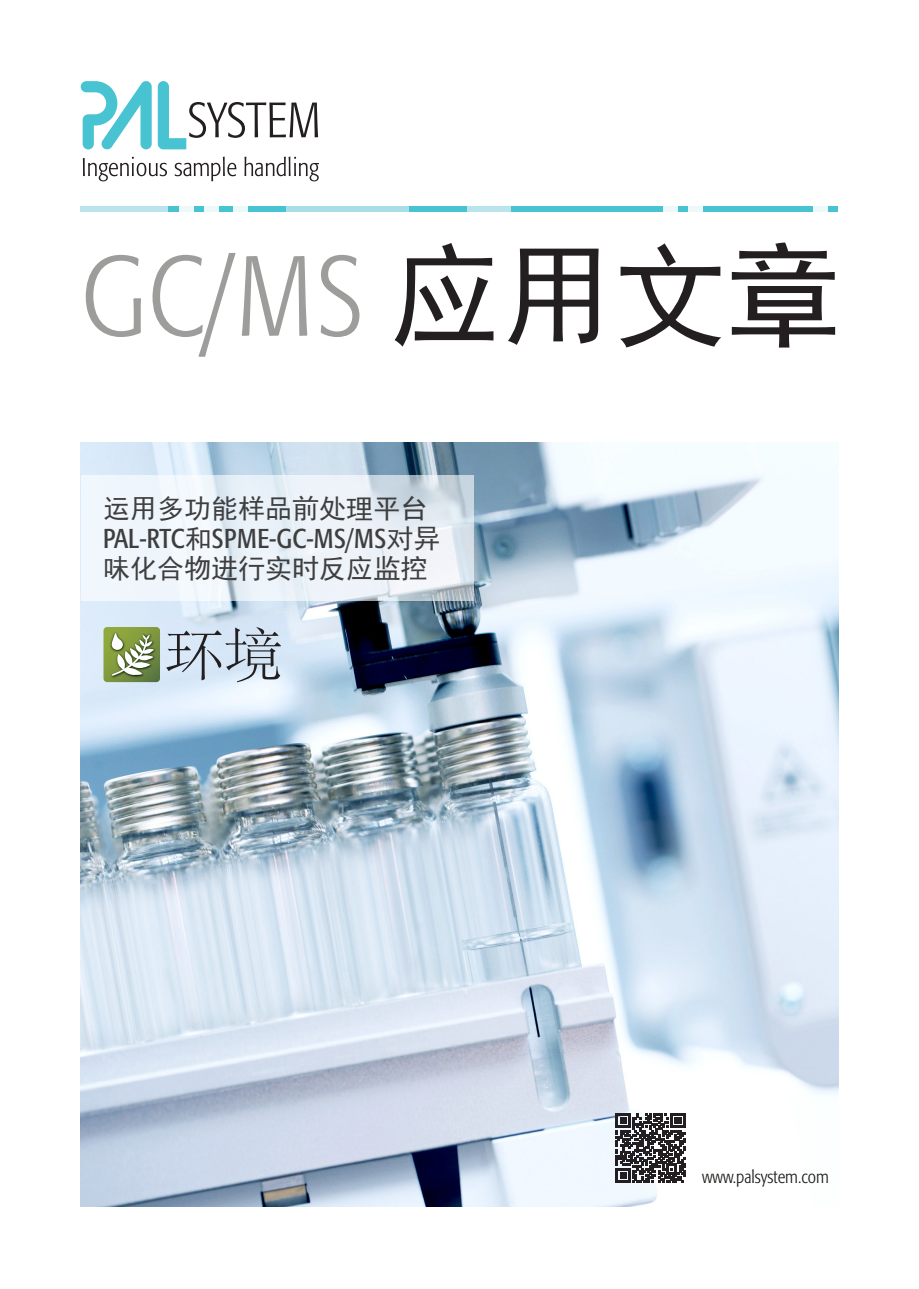
<style>
.page{position:relative;width:919px;height:1289px;background:#fff}
.page>*{position:absolute;margin:0;border:0;box-sizing:border-box;transform-origin:0 0}
.t1{font:300 condensed 112.5px "Formata BQ";color:#9d9d9c}
.t2{font:27px "Sim Hei";color:#3e3e3f}
.t3{font:condensed 27px "Formata BQ";letter-spacing:.01em;color:#3e3e3f}
.t4{font:300 condensed 18px "Formata BQ";color:#1a1a18}
.s1{font-family:"Sim Hei";font-weight:400;font-stretch:normal;color:#231f20}
.s2{font-family:"Sim Hei";font-stretch:normal}
</style>
<div class="page">
<img style="left:81px;top:442px;width:757px;height:763px">
<svg style="left:83px;top:157px;width:84px;height:24px"></svg>
<svg style="left:175px;top:157px;width:61px;height:24px"></svg>
<svg style="left:244px;top:157px;width:75px;height:24px"></svg>
<svg style="left:81px;top:81px;width:71px;height:69px"></svg>
<svg style="left:158px;top:81px;width:160px;height:68px"></svg>
<div style="left:168px;top:206px;width:11px;height:6px;background:#47c3d2"></div>
<div style="left:194px;top:206px;width:10px;height:6px;background:#47c3d2"></div>
<div style="left:219px;top:206px;width:14px;height:6px;background:#47c3d2"></div>
<div style="left:247px;top:206px;width:40px;height:6px;background:#47c3d2"></div>
<div style="left:409px;top:206px;width:58px;height:6px;background:#47c3d2"></div>
<div style="left:510px;top:206px;width:153px;height:6px;background:#47c3d2"></div>
<div style="left:678px;top:206px;width:9px;height:6px;background:#47c3d2"></div>
<div style="left:827px;top:206px;width:11px;height:6px;background:#47c3d2"></div>
<div style="left:702px;top:206px;width:111px;height:6px;background:#47c3d2"></div>
<div style="left:179px;top:206px;width:15px;height:6px;background:#edf8f9"></div>
<div style="left:204px;top:206px;width:15px;height:6px;background:#edf8f9"></div>
<div style="left:233px;top:206px;width:14px;height:6px;background:#edf8f9"></div>
<div style="left:287px;top:206px;width:122px;height:6px;background:#aadee7"></div>
<div style="left:687px;top:206px;width:15px;height:6px;background:#edf8f9"></div>
<div style="left:663px;top:206px;width:15px;height:6px;background:#edf8f9"></div>
<div style="left:813px;top:206px;width:14px;height:6px;background:#edf8f9"></div>
<div style="left:467px;top:206px;width:43px;height:6px;background:#bae3eb"></div>
<div style="left:81px;top:206px;width:87px;height:6px;background:#bae3eb"></div>
<svg style="left:615px;top:1113px;width:70px;height:69px"></svg>
<svg style="left:103px;top:627px;width:57px;height:55px"></svg>
<svg style="left:166px;top:627px;width:115px;height:55px;background:#b6c2cf"></svg>
<svg style="left:81px;top:475px;width:392px;height:125px;fill:#eef3f9"></svg>
<h1 class="t1" style="left:81px;top:231px;width:760px">GC/MS <span class="s1">应用文章</span></h1>
<p class="t2" style="left:103px;top:494px;width:326px">运用多功能样品前处理平台</p>
<p class="t3" style="left:103px;top:522px;width:338px">PAL-RTC<span class="s2">和</span>SPME-GC-MS/MS<span class="s2">对异</span></p>
<p class="t2" style="left:103px;top:554px;width:326px">味化合物进行实时反应监控</p>
<p class="t4" style="left:702px;top:1166px;width:128px">www.palsystem.com</p>
</div>
